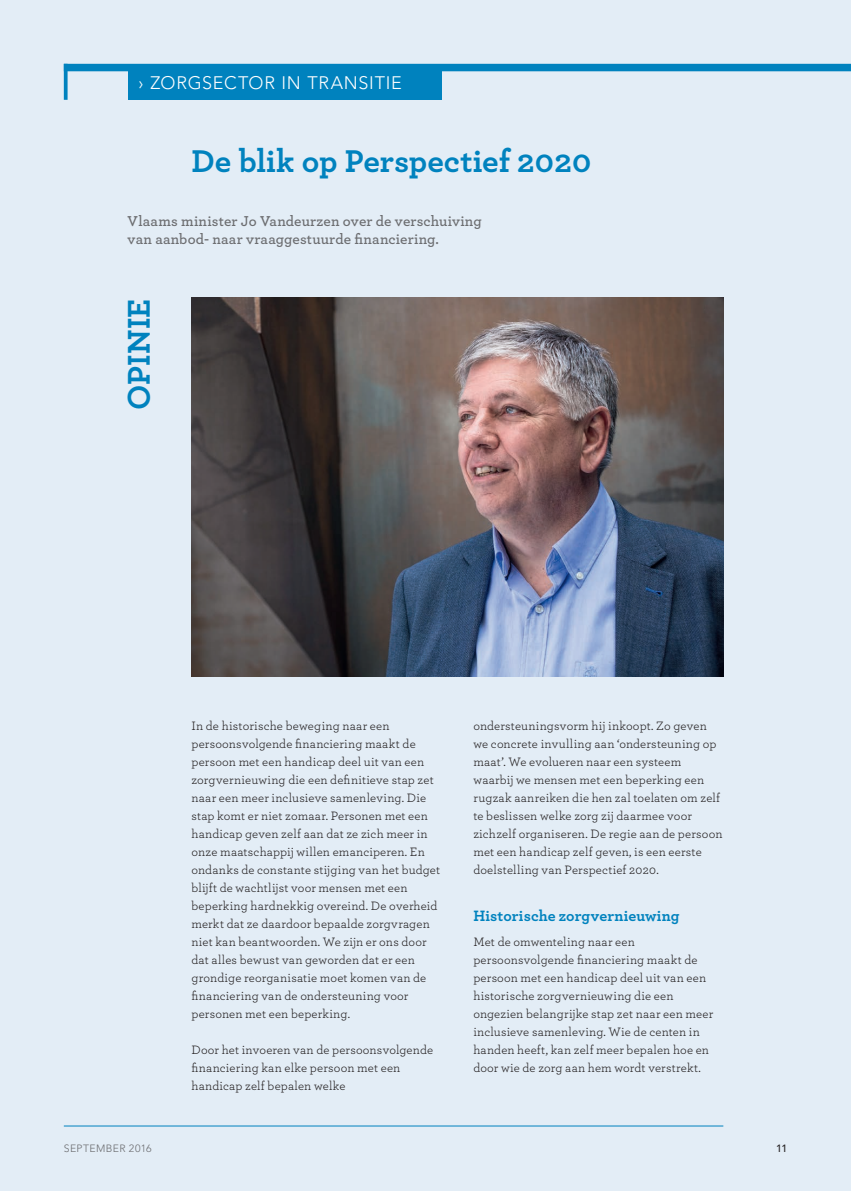
<style>
.page{position:relative;width:851px;height:1191px;background:#fff}
.page>*{position:absolute;margin:0;border:0;box-sizing:border-box;transform-origin:0 0}
.t1{font:700 33px "Archer Pro";color:#0082be}
.t2{font:300 18px "Avenir LT Std";letter-spacing:.04em;color:#fff}
.t3{font:700 15.75px "Archer Pro";letter-spacing:.005em;color:#0082be}
.t4{font:600 15px/18px "Archer Pro";letter-spacing:.01em;color:#6c6d70}
.t5{font:12.75px/18px "Archer Pro";letter-spacing:.01em;color:#231f20}
.t6{font:300 10.5px "Avenir LT Std";letter-spacing:.035em;color:#6c6d70}
.t7{font:500 10.5px "Avenir LT Std";color:#231f20}
</style>
<div class="page">
<div style="left:0;top:0;width:850px;height:1191px;background:#e3edf6"></div>
<hr style="left:64px;top:1125px;width:659px;height:1px;background:#0082be">
<div style="left:64px;top:64px;width:786px;height:7px;background:#0082be"></div>
<div style="left:128px;top:65px;width:313px;height:35px;background:#0082be"></div>
<img style="left:191px;top:298px;width:532px;height:378px">
<svg style="left:64px;top:71px;width:4px;height:29px"></svg>
<h2 class="t2" style="left:138px;top:72px;width:265px">› ZORGSECTOR IN TRANSITIE</h2>
<h1 class="t1" style="left:191px;top:135px;width:401px">De blik op Perspectief 2020</h1>
<p class="t4" style="left:128px;top:211px;width:355px">Vlaams minister Jo Vandeurzen over de verschuiving van aanbod- naar vraaggestuurde financiering.</p>
<h1 class="t1" style="left:113px;top:410px;width:113px;rotate:-90deg">OPINIE</h1>
<p class="t6" style="left:64px;top:1142px;width:89px">SEPTEMBER 2016</p>
<p class="t5" style="left:191px;top:716px;width:250px">In de historische beweging naar een persoonsvolgende financiering maakt de persoon met een handicap deel uit van een zorgvernieuwing die een definitieve stap zet naar een meer inclusieve samenleving. Die stap komt er niet zomaar. Personen met een handicap geven zelf aan dat ze zich meer in onze maatschappij willen emanciperen. En ondanks de constante stijging van het budget blijft de wachtlijst voor mensen met een beperking hardnekkig overeind. De overheid merkt dat ze daardoor bepaalde zorgvragen niet kan beantwoorden. We zijn er ons door dat alles bewust van geworden dat er een grondige reorganisatie moet komen van de financiering van de ondersteuning voor personen met een beperking.</p>
<p class="t5" style="left:191px;top:1040px;width:243px">Door het invoeren van de persoonsvolgende financiering kan elke persoon met een handicap zelf bepalen welke</p>
<p class="t5" style="left:473px;top:716px;width:250px">ondersteuningsvorm hij inkoopt. Zo geven we concrete invulling aan ‘ondersteuning op maat’. We evolueren naar een systeem waarbij we mensen met een beperking een rugzak aanreiken die hen zal toelaten om zelf te beslissen welke zorg zij daarmee voor zichzelf organiseren. De regie aan de persoon met een handicap zelf geven, is een eerste doelstelling van Perspectief 2020.</p>
<p class="t3" style="left:473px;top:903px;width:208px">Historische zorgvernieuwing</p>
<p class="t5" style="left:473px;top:932px;width:241px">Met de omwenteling naar een persoonsvolgende financiering maakt de persoon met een handicap deel uit van een historische zorgvernieuwing die een ongezien belangrijke stap zet naar een meer inclusieve samenleving. Wie de centen in handen heeft, kan zelf meer bepalen hoe en door wie de zorg aan hem wordt verstrekt.</p>
<p class="t7" style="left:776px;top:1142px;width:13px">11</p>
</div>
